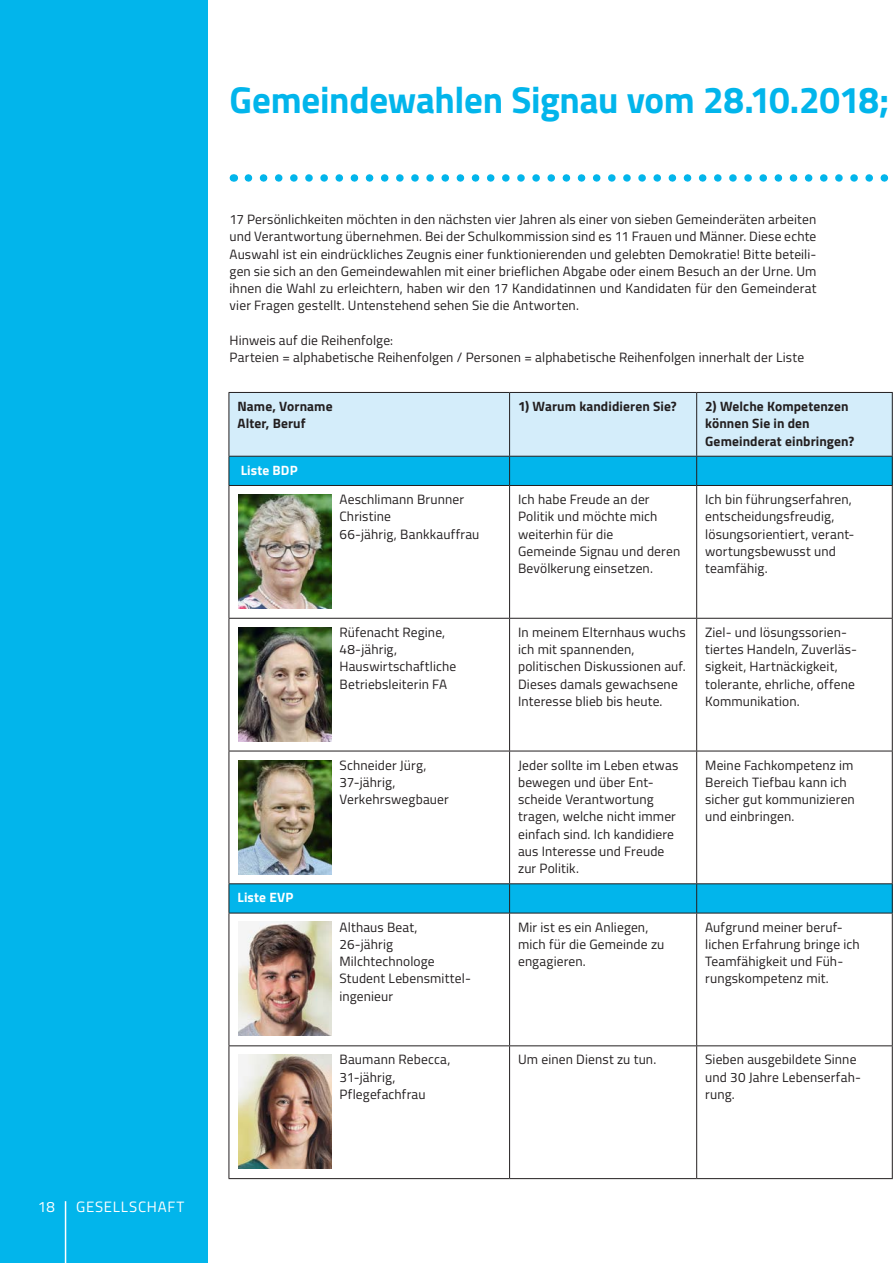
<style>
.page{position:relative;width:893px;height:1263px;background:#fff}
.page>*{position:absolute;margin:0;border:0;box-sizing:border-box;transform-origin:0 0}
.t1{font:700 37.5px "Titillium";letter-spacing:-.01em;color:#02b5eb}
.t2{font:15px "Titillium";letter-spacing:.05em;color:#fff}
.t3{font:13.5px/17.2px "Titillium";letter-spacing:.01em;color:#231f20}
.t4{font:700 13.5px/17.2px "Titillium";letter-spacing:.01em;color:#231f20}
.t5{font:700 13.5px "Titillium";letter-spacing:.01em;color:#fff}
</style>
<div class="page">
<div style="left:0;top:0;width:207px;height:1263px;background:#02b5eb"></div>
<svg style="left:248px;top:174px;width:641px;height:8px"></svg>
<svg style="left:230px;top:486px;width:662px;height:427px"></svg>
<hr style="left:229px;top:486px;width:1px;height:132px;background:#231f20">
<hr style="left:509px;top:486px;width:1px;height:132px;background:#231f20">
<hr style="left:696px;top:486px;width:1px;height:132px;background:#231f20">
<svg style="left:229px;top:392px;width:664px;height:94px;background:#8ed4ed"></svg>
<hr style="left:892px;top:486px;width:1px;height:132px;background:#231f20">
<hr style="left:229px;top:618px;width:281px;height:1px;background:#231f20">
<hr style="left:229px;top:619px;width:1px;height:132px;background:#231f20">
<hr style="left:510px;top:618px;width:187px;height:1px;background:#231f20">
<hr style="left:509px;top:619px;width:1px;height:132px;background:#231f20">
<hr style="left:697px;top:618px;width:195px;height:1px;background:#231f20">
<hr style="left:696px;top:619px;width:1px;height:132px;background:#231f20">
<hr style="left:892px;top:619px;width:1px;height:132px;background:#231f20">
<hr style="left:229px;top:751px;width:281px;height:1px;background:#231f20">
<hr style="left:229px;top:751px;width:1px;height:132px;background:#231f20">
<hr style="left:510px;top:751px;width:187px;height:1px;background:#231f20">
<hr style="left:509px;top:751px;width:1px;height:132px;background:#231f20">
<hr style="left:697px;top:751px;width:195px;height:1px;background:#231f20">
<hr style="left:696px;top:751px;width:1px;height:132px;background:#231f20">
<hr style="left:892px;top:751px;width:1px;height:132px;background:#231f20">
<hr style="left:229px;top:883px;width:281px;height:1px;background:#231f20">
<svg style="left:229px;top:884px;width:1px;height:29px"></svg>
<hr style="left:510px;top:883px;width:187px;height:1px;background:#231f20">
<svg style="left:509px;top:884px;width:1px;height:29px"></svg>
<hr style="left:697px;top:883px;width:195px;height:1px;background:#231f20">
<svg style="left:696px;top:884px;width:1px;height:29px"></svg>
<hr style="left:229px;top:913px;width:281px;height:1px;background:#231f20">
<hr style="left:229px;top:913px;width:1px;height:132px;background:#231f20">
<hr style="left:510px;top:913px;width:187px;height:1px;background:#231f20">
<hr style="left:509px;top:913px;width:1px;height:132px;background:#231f20">
<hr style="left:697px;top:913px;width:195px;height:1px;background:#231f20">
<hr style="left:696px;top:913px;width:1px;height:132px;background:#231f20">
<svg style="left:892px;top:883px;width:1px;height:30px"></svg>
<hr style="left:892px;top:913px;width:1px;height:132px;background:#231f20">
<hr style="left:229px;top:1045px;width:281px;height:1px;background:#231f20">
<hr style="left:229px;top:1046px;width:1px;height:132px;background:#231f20">
<hr style="left:510px;top:1045px;width:187px;height:1px;background:#231f20">
<hr style="left:509px;top:1046px;width:1px;height:132px;background:#231f20">
<hr style="left:697px;top:1045px;width:195px;height:1px;background:#231f20">
<hr style="left:696px;top:1046px;width:1px;height:132px;background:#231f20">
<hr style="left:892px;top:1046px;width:1px;height:132px;background:#231f20">
<hr style="left:229px;top:1178px;width:281px;height:1px;background:#231f20">
<hr style="left:510px;top:1178px;width:187px;height:1px;background:#231f20">
<hr style="left:697px;top:1178px;width:195px;height:1px;background:#231f20">
<img style="left:238px;top:495px;width:94px;height:113px">
<img style="left:238px;top:628px;width:94px;height:114px">
<img style="left:238px;top:761px;width:94px;height:114px">
<img style="left:238px;top:921px;width:94px;height:114px">
<img style="left:238px;top:1054px;width:94px;height:114px">
<hr style="left:65px;top:1201px;width:1px;height:62px;background:#fff">
<p class="t2" style="left:38px;top:1195px;width:19px">18</p>
<p class="t2" style="left:76px;top:1195px;width:110px">GESELLSCHAFT</p>
<h1 class="t1" style="left:230px;top:71px;width:661px">Gemeindewahlen Signau vom 28.10.2018;</h1>
<p class="t3" style="left:230px;top:210px;width:588px;text-align:justify">17 Persönlichkeiten möchten in den nächsten vier Jahren als einer von sieben Gemeinderäten arbeiten und Verantwortung übernehmen. Bei der Schulkommission sind es 11 Frauen und Männer. Diese echte Auswahl ist ein eindrückliches Zeugnis einer funktionierenden und gelebten Demokratie! Bitte beteili&shy;gen sie sich an den Gemeindewahlen mit einer brieflichen Abgabe oder einem Besuch an der Urne. Um ihnen die Wahl zu erleichtern, haben wir den 17 Kandidatinnen und Kandidaten für den Gemeinderat vier Fragen gestellt. Untenstehend sehen Sie die Antworten.</p>
<p class="t3" style="left:230px;top:331px;width:576px">Hinweis auf die Reihenfolge:<br>Parteien = alphabetische Reihenfolgen / Personen = alphabetische Reihenfolgen innerhalt der Liste</p>
<p class="t4" style="left:237px;top:397px;width:97px">Name, Vorname<br>Alter, Beruf</p>
<p class="t4" style="left:518px;top:397px;width:160px">1) Warum kandidieren Sie?</p>
<p class="t4" style="left:705px;top:397px;width:151px">2) Welche Kompetenzen können Sie in den<br>Gemeinderat einbringen?</p>
<p class="t5" style="left:241px;top:460px;width:58px">Liste BDP</p>
<p class="t3" style="left:339px;top:490px;width:141px">Aeschlimann Brunner<br>Christine<br>66-jährig, Bankkauffrau</p>
<p class="t3" style="left:518px;top:490px;width:164px">Ich habe Freude an der<br>Politik und möchte mich weiterhin für die<br>Gemeinde Signau und deren<br>Bevölkerung einsetzen.</p>
<p class="t3" style="left:705px;top:490px;width:151px">Ich bin führungserfahren, entscheidungsfreudig, lösungsorientiert, verant&shy;wortungsbewusst und teamfähig.</p>
<p class="t3" style="left:339px;top:623px;width:118px">Rüfenacht Regine,<br>48-jährig,<br>Hauswirtschaftliche<br>Betriebsleiterin FA</p>
<p class="t3" style="left:518px;top:623px;width:169px">In meinem Elternhaus wuchs ich mit spannenden, politischen Diskussionen auf.<br>Dieses damals gewachsene<br>Interesse blieb bis heute.</p>
<p class="t3" style="left:705px;top:623px;width:153px">Ziel- und lösungssorien&shy;tiertes Handeln, Zuverläs&shy;sigkeit, Hartnäckigkeit, tolerante, ehrliche, offene<br>Kommunikation.</p>
<p class="t5" style="left:237px;top:887px;width:57px">Liste EVP</p>
<p class="t3" style="left:339px;top:756px;width:111px">Schneider Jürg,<br>37-jährig,<br>Verkehrswegbauer</p>
<p class="t3" style="left:518px;top:756px;width:162px">Jeder sollte im Leben etwas bewegen und über Ent&shy;scheide Verantwortung tragen, welche nicht immer einfach sind. Ich kandidiere aus Interesse und Freude zur Politik.</p>
<p class="t3" style="left:705px;top:756px;width:151px">Meine Fachkompetenz im<br>Bereich Tiefbau kann ich sicher gut kommunizieren und einbringen.</p>
<p class="t3" style="left:339px;top:918px;width:130px">Althaus Beat,<br>26-jährig<br>Milchtechnologe<br>Student Lebensmittel&shy;ingenieur</p>
<p class="t3" style="left:518px;top:918px;width:148px">Mir ist es ein Anliegen, mich für die Gemeinde zu engagieren.</p>
<p class="t3" style="left:705px;top:918px;width:156px">Aufgrund meiner beruf&shy;lichen Erfahrung bringe ich<br>Teamfähigkeit und Füh&shy;rungskompetenz mit.</p>
<p class="t3" style="left:339px;top:1050px;width:112px">Baumann Rebecca,<br>31-jährig,<br>Pflegefachfrau</p>
<p class="t3" style="left:518px;top:1050px;width:140px">Um einen Dienst zu tun.</p>
<p class="t3" style="left:705px;top:1050px;width:157px">Sieben ausgebildete Sinne und 30 Jahre Lebenserfah&shy;rung.</p>
</div>
